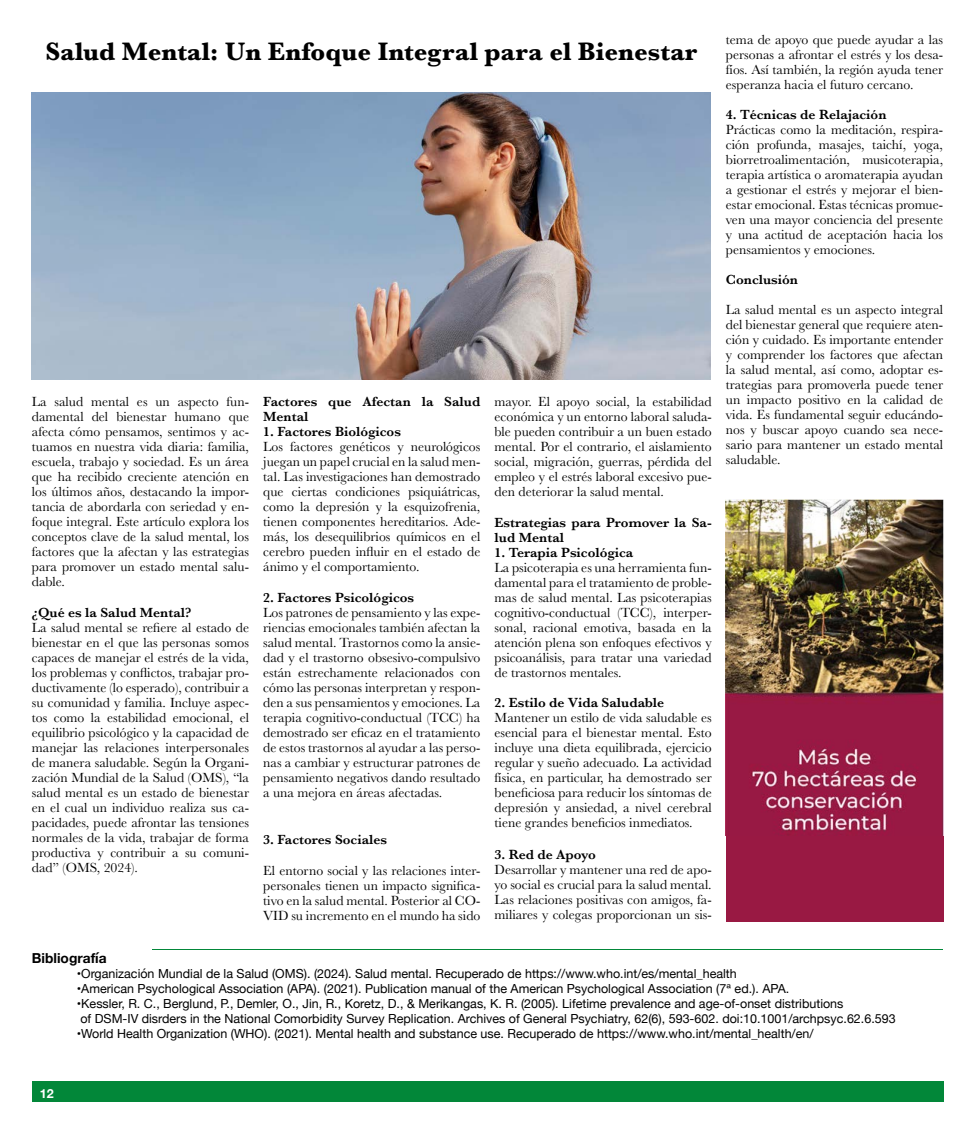
<style>
.page{position:relative;width:975px;height:1134px;background:#fff}
.page>*{position:absolute;margin:0;border:0;box-sizing:border-box;transform-origin:0 0}
.t1{font:700 26.25px "Baskerville";color:#000}
.t2{font:13.75px/15px "Baskerville";color:#000;text-align:justify}
.t3{font:600 13.75px/15px "Baskerville";color:#000}
.t4{font:600 13.75px "Baskerville";letter-spacing:-.02em;color:#000}
.t5{font:700 13.75px "Helvetica Neue";color:#000}
.t6{font:12.5px/15px "Helvetica Neue";color:#000}
.t7{font:700 12.5px "Helvetica Neue";color:#fff}
</style>
<div class="page">
<div style="left:32px;top:1081px;width:911px;height:21px;background:#028739"></div>
<hr style="left:152px;top:949px;width:791px;height:1px;background:#028739">
<img style="left:32px;top:92px;width:678px;height:287px">
<div style="left:725px;top:769px;width:218px;height:153px;background:#991943"></div>
<img style="left:725px;top:500px;width:218px;height:335px">
<h1 class="t1" style="left:45px;top:33px;width:653px">Salud Mental: Un Enfoque Integral para el Bienestar</h1>
<p class="t2" style="left:32px;top:394px;width:219px">La salud mental es un aspecto fun&shy;damental del bienestar humano que afecta cómo pensamos, sentimos y ac&shy;tuamos en nuestra vida diaria: familia, escuela, trabajo y sociedad. Es un área que ha recibido creciente atención en los últimos años, destacando la impor&shy;tancia de abordarla con seriedad y en&shy;foque integral. Este artículo explora los conceptos clave de la salud mental, los factores que la afectan y las estrategias para promover un estado mental salu&shy;dable.</p>
<p class="t3" style="left:32px;top:605px;width:161px">¿Qué es la Salud Mental?</p>
<p class="t2" style="left:32px;top:620px;width:219px">La salud mental se refiere al estado de bienestar en el que las personas somos capaces de manejar el estrés de la vida, los problemas y conflictos, trabajar pro&shy;ductivamente (lo esperado), contribuir a su comunidad y familia. Incluye aspec&shy;tos como la estabilidad emocional, el equilibrio psicológico y la capacidad de manejar las relaciones interpersonales de manera saludable. Según la Organi&shy;zación Mundial de la Salud (OMS), “la salud mental es un estado de bienestar en el cual un individuo realiza sus ca&shy;pacidades, puede afrontar las tensiones normales de la vida, trabajar de forma productiva y contribuir a su comuni&shy;dad” (OMS, 2024).</p>
<p class="t3" style="left:263px;top:394px;width:219px">Factores que Afectan la Salud<br>Mental</p>
<p class="t3" style="left:263px;top:424px;width:139px">1. Factores Biológicos</p>
<p class="t2" style="left:263px;top:439px;width:219px">Los factores genéticos y neurológicos juegan un papel crucial en la salud men&shy;tal. Las investigaciones han demostrado que ciertas condiciones psiquiátricas, como la depresión y la esquizofrenia, tienen componentes hereditarios. Ade&shy;más, los desequilibrios químicos en el cerebro pueden influir en el estado de ánimo y el comportamiento.</p>
<p class="t3" style="left:263px;top:590px;width:152px">2. Factores Psicológicos</p>
<p class="t2" style="left:263px;top:605px;width:219px">Los patrones de pensamiento y las expe&shy;riencias emocionales también afectan la salud mental. Trastornos como la ansie&shy;dad y el trastorno obsesivo-compulsivo están estrechamente relacionados con cómo las personas interpretan y respon&shy;den a sus pensamientos y emociones. La terapia cognitivo-conductual (TCC) ha demostrado ser eficaz en el tratamiento de estos trastornos al ayudar a las perso&shy;nas a cambiar y estructurar patrones de pensamiento negativos dando resultado a una mejora en áreas afectadas.</p>
<p class="t3" style="left:263px;top:832px;width:125px">3. Factores Sociales</p>
<p class="t2" style="left:263px;top:864px;width:219px">El entorno social y las relaciones inter&shy;personales tienen un impacto significa&shy;tivo en la salud mental. Posterior al CO-VID su incremento en el mundo ha sido</p>
<p class="t2" style="left:494px;top:394px;width:219px">mayor. El apoyo social, la estabilidad económica y un entorno laboral saluda&shy;ble pueden contribuir a un buen estado mental. Por el contrario, el aislamiento social, migración, guerras, pérdida del empleo y el estrés laboral excesivo pue&shy;den deteriorar la salud mental.</p>
<p class="t3" style="left:494px;top:515px;width:219px">Estrategias para Promover la Sa&shy;lud Mental</p>
<p class="t3" style="left:494px;top:545px;width:140px">1. Terapia Psicológica</p>
<p class="t2" style="left:494px;top:561px;width:219px">La psicoterapia es una herramienta fun&shy;damental para el tratamiento de proble&shy;mas de salud mental. Las psicoterapias cognitivo-conductual (TCC), interper&shy;sonal, racional emotiva, basada en la atención plena son enfoques efectivos y psicoanálisis, para tratar una variedad de trastornos mentales.</p>
<p class="t3" style="left:494px;top:695px;width:171px">2. Estilo de Vida Saludable</p>
<p class="t2" style="left:494px;top:711px;width:219px">Mantener un estilo de vida saludable es esencial para el bienestar mental. Esto incluye una dieta equilibrada, ejercicio regular y sueño adecuado. La actividad física, en particular, ha demostrado ser beneficiosa para reducir los síntomas de depresión y ansiedad, a nivel cerebral tiene grandes beneficios inmediatos.</p>
<p class="t4" style="left:494px;top:845px;width:103px">3. Red de Apoyo</p>
<p class="t2" style="left:494px;top:862px;width:219px">Desarrollar y mantener una red de apo&shy;yo social es crucial para la salud mental.<br>Las relaciones positivas con amigos, fa&shy;miliares y colegas proporcionan un sis-</p>
<p class="t2" style="left:725px;top:33px;width:219px">tema de apoyo que puede ayudar a las personas a afrontar el estrés y los desa&shy;fíos. Así también, la región ayuda tener esperanza hacia el futuro cercano.</p>
<p class="t3" style="left:725px;top:107px;width:162px">4. Técnicas de Relajación</p>
<p class="t2" style="left:725px;top:123px;width:219px">Prácticas como la meditación, respira&shy;ción profunda, masajes, taichí, yoga, biorretroalimentación, musicoterapia, terapia artística o aromaterapia ayudan a gestionar el estrés y mejorar el bien&shy;estar emocional. Estas técnicas promue&shy;ven una mayor conciencia del presente y una actitud de aceptación hacia los pensamientos y emociones.</p>
<p class="t3" style="left:725px;top:272px;width:74px">Conclusión</p>
<p class="t2" style="left:725px;top:303px;width:219px">La salud mental es un aspecto integral del bienestar general que requiere aten&shy;ción y cuidado. Es importante entender y comprender los factores que afectan la salud mental, así como, adoptar es&shy;trategias para promoverla puede tener un impacto positivo en la calidad de vida. Es fundamental seguir educándo&shy;nos y buscar apoyo cuando sea nece&shy;sario para mantener un estado mental saludable.</p>
<p class="t5" style="left:32px;top:947px;width:76px">Bibliografía</p>
<p class="t6" style="left:77px;top:967px;width:661px">•Organización Mundial de la Salud (OMS). (2024). Salud mental. Recuperado de https://www.who.int/es/mental_health</p>
<p class="t6" style="left:77px;top:982px;width:713px">•American Psychological Association (APA). (2021). Publication manual of the American Psychological Association (7ª ed.). APA.</p>
<p class="t6" style="left:77px;top:997px;width:820px">•Kessler, R. C., Berglund, P., Demler, O., Jin, R., Koretz, D., &amp; Merikangas, K. R. (2005). Lifetime prevalence and age-of-onset distributions<br>of DSM-IV disrders in the National Comorbidity Survey Replication. Archives of General Psychiatry, 62(6), 593-602. doi:10.1001/archpsyc.62.6.593</p>
<p class="t6" style="left:77px;top:1027px;width:738px">•World Health Organization (WHO). (2021). Mental health and substance use. Recuperado de https://www.who.int/mental_health/en/</p>
<p class="t7" style="left:40px;top:1083px;width:15px">12</p>
</div>
